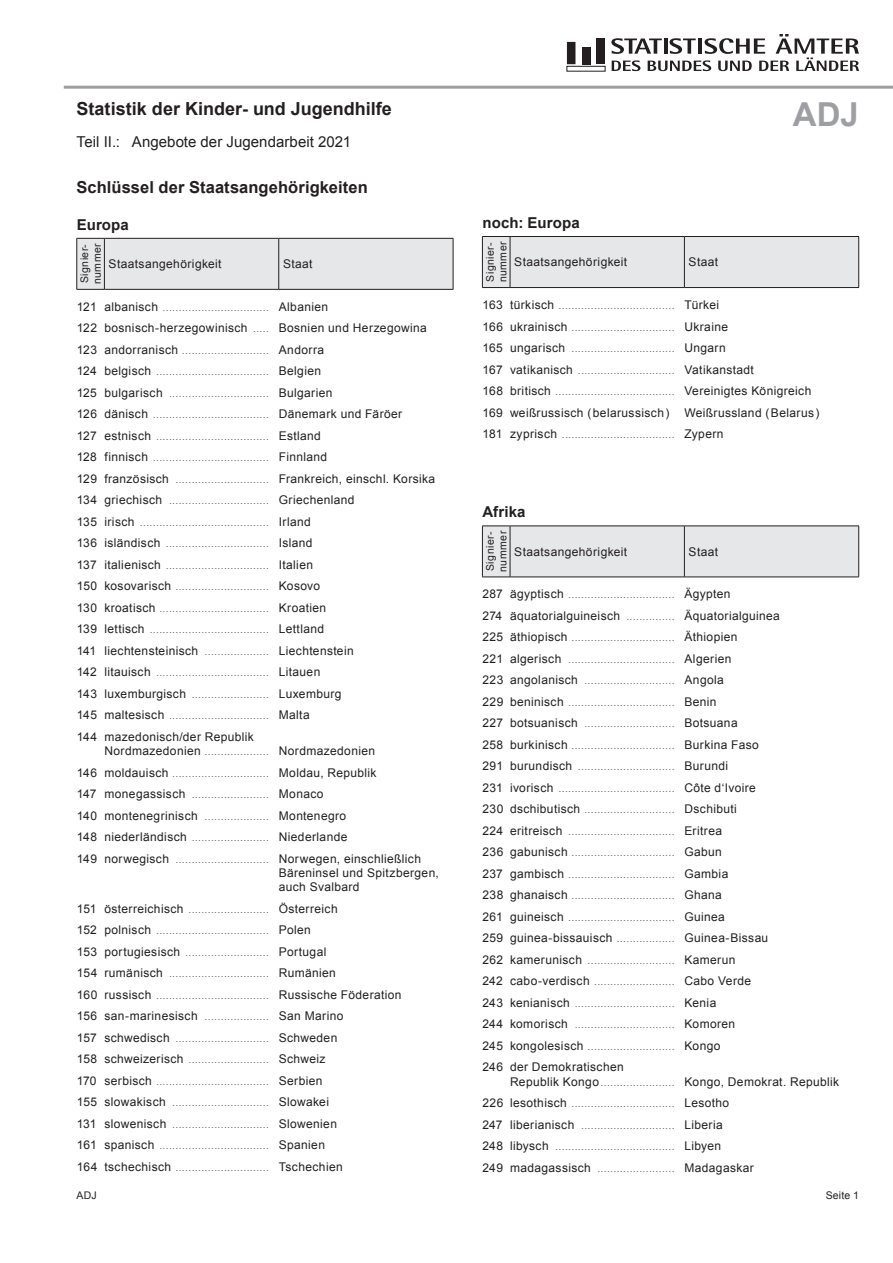
<style>
.page{position:relative;width:893px;height:1263px;background:#fff}
.page>*{position:absolute;margin:0;border:0;box-sizing:border-box;transform-origin:0 0}
.t1{font:700 33px "Arial";color:#9d9fa2}
.t2{font:700 18px "Arial";color:#231f20}
.t3{font:700 16.5px "Arial";letter-spacing:.005em;color:#231f20}
.t4{font:15px "Arial";letter-spacing:.005em;color:#231f20}
.t5{font:700 15px "Arial";letter-spacing:.005em;color:#231f20}
.t6{font:12px/14.4px "Arial";letter-spacing:.03em;color:#231f20}
.t7{font:10.5px/21.5px "Arial";color:#6c6d70}
.t8{font:10.5px/12.6px "Arial";letter-spacing:.045em;color:#231f20}
.s1{font-size:12px;color:#231f20}
.s2{font-size:10.5px;color:#6c6d70}
</style>
<div class="page">
<div style="left:566px;top:66px;width:39px;height:5px;border:1px solid #231f20"></div>
<div style="left:597px;top:39px;width:8px;height:25px;background:#231f20"></div>
<div style="left:567px;top:42px;width:8px;height:22px;background:#231f20"></div>
<div style="left:582px;top:47px;width:8px;height:17px;background:#231f20"></div>
<svg style="left:611px;top:34px;width:248px;height:37px"></svg>
<hr style="left:453px;top:239px;width:1px;height:50px;background:#231f20">
<div style="left:77px;top:238px;width:376px;height:52px;background:#e6e7e9"></div>
<hr style="left:104px;top:289px;width:175px;height:1px;background:#231f20">
<hr style="left:279px;top:289px;width:174px;height:1px;background:#231f20">
<div style="left:482px;top:236px;width:377px;height:52px;background:#e6e7e9"></div>
<hr style="left:510px;top:287px;width:174px;height:1px;background:#231f20">
<hr style="left:684px;top:287px;width:175px;height:1px;background:#231f20">
<div style="left:482px;top:526px;width:377px;height:52px;background:#e6e7e9"></div>
<hr style="left:510px;top:577px;width:174px;height:1px;background:#231f20">
<hr style="left:684px;top:577px;width:175px;height:1px;background:#231f20">
<hr style="left:64px;top:86px;width:829px;height:3px;background:#9d9fa2">
<h2 class="t2" style="left:77px;top:97px;width:317px">Statistik der Kinder- und Jugendhilfe</h2>
<h3 class="t4" style="left:77px;top:132px;width:276px">Teil II.: Angebote der Jugendarbeit 2021</h3>
<h3 class="t3" style="left:77px;top:177px;width:293px">Schlüssel der Staatsangehörigkeiten</h3>
<h3 class="t5" style="left:77px;top:215px;width:54px">Europa</h3>
<p class="t8" style="left:78px;top:284px;width:42px;rotate:-90deg">Signier&shy;nummer</p>
<p class="t6" style="left:109px;top:257px;width:114px">Staatsangehörigkeit</p>
<p class="t6" style="left:283px;top:257px;width:31px">Staat</p>
<p class="t7" style="left:77px;top:297px;width:253px"><span class="s1">121 albanisch</span> ................................. <span class="s1">Albanien</span></p>
<p class="t6" style="left:77px;top:321px;width:352px">122 bosnisch-herzegowinisch <span class="s2">.....</span> Bosnien und Herzegowina</p>
<p class="t7" style="left:77px;top:339px;width:327px"><span class="s1">123 andorranisch</span> ........................... <span class="s1">Andorra<br>124 belgisch</span> ................................... <span class="s1">Belgien<br>125 bulgarisch</span> ............................... <span class="s1">Bulgarien<br>126 dänisch</span> .................................... <span class="s1">Dänemark und Färöer 127 estnisch</span> ................................... <span class="s1">Estland<br>128 finnisch</span> .................................... <span class="s1">Finnland</span></p>
<p class="t6" style="left:77px;top:471px;width:360px">129 französisch <span class="s2">.............................</span> Frankreich, einschl. Korsika</p>
<p class="t7" style="left:77px;top:490px;width:279px"><span class="s1">134 griechisch</span> ............................... <span class="s1">Griechenland 135 irisch</span> ........................................ <span class="s1">Irland<br>136 isländisch</span> ................................ <span class="s1">Island<br>137 italienisch</span> ................................ <span class="s1">Italien<br>150 kosovarisch</span> ............................. <span class="s1">Kosovo<br>130 kroatisch</span> .................................. <span class="s1">Kroatien<br>139 lettisch</span> ..................................... <span class="s1">Lettland</span></p>
<p class="t6" style="left:77px;top:643px;width:278px">141 liechtensteinisch <span class="s2">....................</span> Liechtenstein</p>
<p class="t7" style="left:77px;top:662px;width:245px"><span class="s1">142 litauisch</span> ................................... <span class="s1">Litauen</span></p>
<p class="t6" style="left:77px;top:686px;width:266px">143 luxemburgisch <span class="s2">........................</span> Luxemburg</p>
<p class="t7" style="left:77px;top:705px;width:234px"><span class="s1">145 maltesisch</span> ............................... <span class="s1">Malta</span></p>
<p class="t6" style="left:104px;top:729px;width:272px;text-indent:-28px">144 mazedonisch/der Republik<br>Nordmazedonien <span class="s2">....................</span> Nordmazedonien</p>
<p class="t7" style="left:77px;top:762px;width:301px"><span class="s1">146 moldauisch</span> .............................. <span class="s1">Moldau, Republik<br>147 monegassisch</span> ........................ <span class="s1">Monaco</span></p>
<p class="t6" style="left:77px;top:805px;width:346px;line-height:21.5px">140 montenegrinisch <span class="s2">....................</span> Montenegro<br>148 niederländisch <span class="s2">........................</span> Niederlande<br>149 norwegisch <span class="s2">.............................</span> Norwegen, einschließlich</p>
<p class="t6" style="left:279px;top:866px;width:162px">Bäreninsel und Spitzbergen, auch Svalbard</p>
<p class="t6" style="left:77px;top:902px;width:262px">151 österreichisch <span class="s2">.........................</span> Österreich</p>
<p class="t7" style="left:77px;top:920px;width:326px"><span class="s1">152 polnisch</span> ................................... <span class="s1">Polen<br>153 portugiesisch</span> .......................... <span class="s1">Portugal<br>154 rumänisch</span> ............................... <span class="s1">Rumänien<br>160 russisch</span> ................................... <span class="s1">Russische Föderation</span></p>
<p class="t6" style="left:77px;top:1009px;width:268px">156 san-marinesisch <span class="s2">....................</span> San Marino</p>
<p class="t7" style="left:77px;top:1027px;width:268px"><span class="s1">157 schwedisch</span> ............................. <span class="s1">Schweden 158 schweizerisch</span> ......................... <span class="s1">Schweiz 170 serbisch</span> ................................... <span class="s1">Serbien 155 slowakisch</span> .............................. <span class="s1">Slowakei 131 slowenisch</span> .............................. <span class="s1">Slowenien 161 spanisch</span> .................................. <span class="s1">Spanien 164 tschechisch</span> ............................. <span class="s1">Tschechien</span></p>
<h1 class="t1" style="left:793px;top:92px;width:68px">ADJ</h1>
<h3 class="t5" style="left:482px;top:213px;width:99px">noch: Europa</h3>
<p class="t8" style="left:484px;top:282px;width:42px;rotate:-90deg">Signier&shy;nummer</p>
<p class="t6" style="left:514px;top:255px;width:114px">Staatsangehörigkeit</p>
<p class="t6" style="left:689px;top:255px;width:31px">Staat</p>
<p class="t7" style="left:482px;top:295px;width:331px"><span class="s1">163 türkisch</span> .................................... <span class="s1">Türkei<br>166 ukrainisch</span> ................................ <span class="s1">Ukraine<br>165 ungarisch</span> ................................ <span class="s1">Ungarn<br>167 vatikanisch</span> .............................. <span class="s1">Vatikanstadt<br>168 britisch</span> ..................................... <span class="s1">Vereinigtes Königreich</span></p>
<p class="t6" style="left:482px;top:405px;width:339px">169 weißrussisch ( belarussisch ) Weißrussland ( Belarus )</p>
<p class="t7" style="left:482px;top:424px;width:243px"><span class="s1">181 zyprisch</span> ................................... <span class="s1">Zypern</span></p>
<h3 class="t5" style="left:482px;top:502px;width:45px">Afrika</h3>
<p class="t8" style="left:484px;top:572px;width:42px;rotate:-90deg">Signier&shy;nummer</p>
<p class="t6" style="left:514px;top:544px;width:114px">Staatsangehörigkeit</p>
<p class="t6" style="left:689px;top:544px;width:31px">Staat</p>
<p class="t7" style="left:482px;top:584px;width:250px"><span class="s1">287 ägyptisch</span> ................................. <span class="s1">Ägypten</span></p>
<p class="t6" style="left:482px;top:609px;width:299px">274 äquatorialguineisch <span class="s2">...............</span> Äquatorialguinea</p>
<p class="t7" style="left:482px;top:627px;width:278px"><span class="s1">225 äthiopisch</span> ................................ <span class="s1">Äthiopien 221 algerisch</span> ................................. <span class="s1">Algerien<br>223 angolanisch</span> ............................ <span class="s1">Angola<br>229 beninisch</span> ................................. <span class="s1">Benin<br>227 botsuanisch</span> ............................ <span class="s1">Botsuana 258 burkinisch</span> ................................ <span class="s1">Burkina Faso 291 burundisch</span> .............................. <span class="s1">Burundi<br>231 ivorisch</span> .................................... <span class="s1">Côte d‘Ivoire 230 dschibutisch</span> ............................ <span class="s1">Dschibuti 224 eritreisch</span> ................................. <span class="s1">Eritrea<br>236 gabunisch</span> ................................ <span class="s1">Gabun<br>237 gambisch</span> ................................. <span class="s1">Gambia<br>238 ghanaisch</span> ................................ <span class="s1">Ghana<br>261 guineisch</span> ................................. <span class="s1">Guinea</span></p>
<p class="t6" style="left:482px;top:931px;width:287px">259 guinea-bissauisch <span class="s2">..................</span> Guinea-Bissau</p>
<p class="t7" style="left:482px;top:949px;width:255px"><span class="s1">262 kamerunisch</span> ........................... <span class="s1">Kamerun</span></p>
<p class="t6" style="left:482px;top:974px;width:270px">242 cabo-verdisch <span class="s2">.........................</span> Cabo Verde</p>
<p class="t7" style="left:482px;top:992px;width:254px"><span class="s1">243 kenianisch</span> ............................... <span class="s1">Kenia<br>244 komorisch</span> ............................... <span class="s1">Komoren<br>245 kongolesisch</span> ........................... <span class="s1">Kongo</span></p>
<p class="t6" style="left:510px;top:1060px;width:331px;text-indent:-28px">246 der Demokratischen<br>Republik Kongo<span class="s2">.......................</span> Kongo, Demokrat. Republik</p>
<p class="t7" style="left:482px;top:1093px;width:248px"><span class="s1">226 lesothisch</span> ................................ <span class="s1">Lesotho<br>247 liberianisch</span> ............................. <span class="s1">Liberia<br>248 libysch</span> ..................................... <span class="s1">Libyen</span></p>
<p class="t6" style="left:482px;top:1160px;width:273px">249 madagassisch <span class="s2">........................</span> Madagaskar</p>
<p class="t8" style="left:77px;top:1189px;width:22px">ADJ</p>
<p class="t8" style="left:826px;top:1189px;width:35px">Seite 1</p>
</div>
